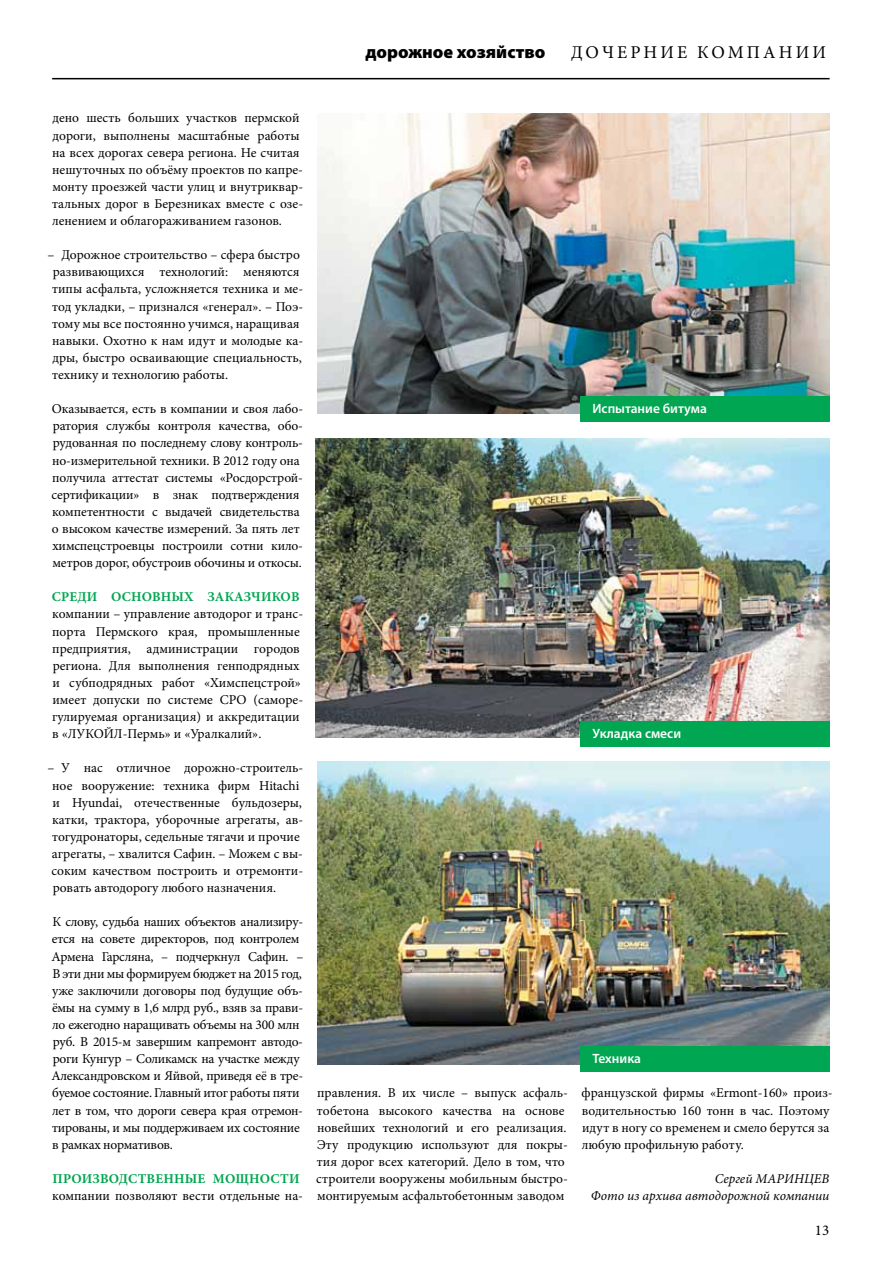
<style>
.page{position:relative;width:893px;height:1263px;background:#fff}
.page>*{position:absolute;margin:0;border:0;box-sizing:border-box;transform-origin:0 0}
.t1{font:900 18px "Myriad Pro";color:#000}
.t2{font:18px "Minion Pro";letter-spacing:.17em;color:#000}
.t3{font:15px "Minion Pro";color:#000}
.t4{font:13.5px/17.1px "Minion Pro";letter-spacing:-.005em;color:#000}
.t5{font:700 13.5px "Minion Pro";letter-spacing:.01em;color:#00a651}
.t6{font:italic 13.5px/17.1px "Minion Pro";color:#000;text-align:right}
.t7{font:600 13.5px "Myriad Pro";color:#fff}
</style>
<div class="page">
<hr style="left:52px;top:78px;width:778px;height:1px;background:#000">
<img style="left:317px;top:762px;width:513px;height:302px">
<img style="left:317px;top:114px;width:513px;height:299px">
<img style="left:316px;top:438px;width:513px;height:300px">
<div style="left:580px;top:721px;width:250px;height:25px;background:#00a651"></div>
<div style="left:580px;top:1046px;width:250px;height:25px;background:#00a651"></div>
<div style="left:580px;top:396px;width:250px;height:25px;background:#00a651"></div>
<h1 class="t1" style="left:365px;top:40px;width:181px">дорожное хозяйство</h1>
<h1 class="t2" style="left:571px;top:40px;width:241px">ДОЧЕРНИЕ КОМПАНИИ</h1>
<p class="t4" style="left:52px;top:110px;width:252px">дено шесть больших участков пермской дороги, выполнены масштабные работы на всех дорогах севера региона. Не считая нешуточных по объёму проектов по капре‑ монту проезжей части улиц и внутриквар‑ тальных дорог в Березниках вместе с озе‑ ленением и облагораживанием газонов.</p>
<p class="t4" style="left:52px;top:246px;width:252px;text-indent:-5px">– Дорожное строительство – сфера быстро развивающихся технологий: меняются типы асфальта, усложняется техника и ме‑ тод укладки, – признался «генерал». – Поэ‑ тому мы все постоянно учимся, наращивая навыки. Охотно к нам идут и молодые ка‑ дры, быстро осваивающие специальность, технику и технологию работы.</p>
<p class="t4" style="left:51px;top:400px;width:253px">Оказывается, есть в компании и своя лабо‑ ратория службы контроля качества, обо‑ рудованная по последнему слову контроль‑ но-измерительной техники. В 2012 году она получила аттестат системы «Росдорстрой‑ сертификации» в знак подтверждения компетентности с выдачей свидетельства о высоком качестве измерений. За пять лет химспецстроевцы построили сотни кило‑ метров дорог, обустроив обочины и откосы.</p>
<p class="t5" style="left:52px;top:587px;width:249px">Среди основных заказчиков</p>
<p class="t4" style="left:52px;top:606px;width:252px">компании – управление автодорог и транс‑ порта Пермского края, промышленные предприятия, администрации городов региона. Для выполнения генподрядных и субподрядных работ «Химспецстрой» имеет допуски по системе СРО (саморе‑ гулируемая организация) и аккредитации в «ЛУКОЙЛ-Пермь» и «Уралкалий».</p>
<p class="t4" style="left:48px;top:760px;width:257px">– У нас отличное дорожно-строитель‑ ное вооружение: техника фирм Hitachi и Hyundai, отечественные бульдозеры, катки, трактора, уборочные агрегаты, ав‑ тогудронаторы, седельные тягачи и прочие агрегаты, – хвалится Сафин. – Можем с вы‑ соким качеством построить и отремонти‑ ровать автодорогу любого назначения.</p>
<p class="t4" style="left:52px;top:913px;width:253px">К слову, судьба наших объектов анализиру‑ ется на совете директоров, под контролем Армена Гарсляна, – подчеркнул Сафин. – В эти дни мы формируем бюджет на 2015 год, уже заключили договоры под будущие объ‑ ёмы на сумму в 1,6 млрд руб., взяв за прави‑ ло ежегодно наращивать объемы на 300 млн руб. В 2015‑м завершим капремонт автодо‑ роги Кунгур – Соликамск на участке между Александровском и Яйвой, приведя её в тре‑ буемое состояние. Главный итог работы пяти лет в том, что дороги севера края отремон‑ тированы, и мы поддерживаем их состояние в рамках нормативов.</p>
<p class="t5" style="left:53px;top:1169px;width:249px">Производственные мощности</p>
<p class="t4" style="left:52px;top:1187px;width:252px">компании позволяют вести отдельные на‑</p>
<p class="t7" style="left:592px;top:400px;width:116px">Испытание битума</p>
<p class="t7" style="left:592px;top:725px;width:90px">Укладка смеси</p>
<p class="t7" style="left:592px;top:1050px;width:50px">Техника</p>
<p class="t4" style="left:316px;top:1085px;width:253px">правления. В их числе – выпуск асфаль‑ тобетона высокого качества на основе новейших технологий и его реализация.<br>Эту продукцию используют для покры‑ тия дорог всех категорий. Дело в том, что строители вооружены мобильным быстро‑ монтируемым асфальтобетонным заводом</p>
<p class="t4" style="left:582px;top:1085px;width:253px">французской фирмы «Ermont-160» произ‑ водительностью 160 тонн в час. Поэтому идут в ногу со временем и смело берутся за любую профильную работу.</p>
<p class="t6" style="left:591px;top:1170px;width:240px">Сергей МАРИНЦЕВ<br>Фото из архива автодорожной компании</p>
<p class="t3" style="left:815px;top:1220px;width:16px">13</p>
</div>
